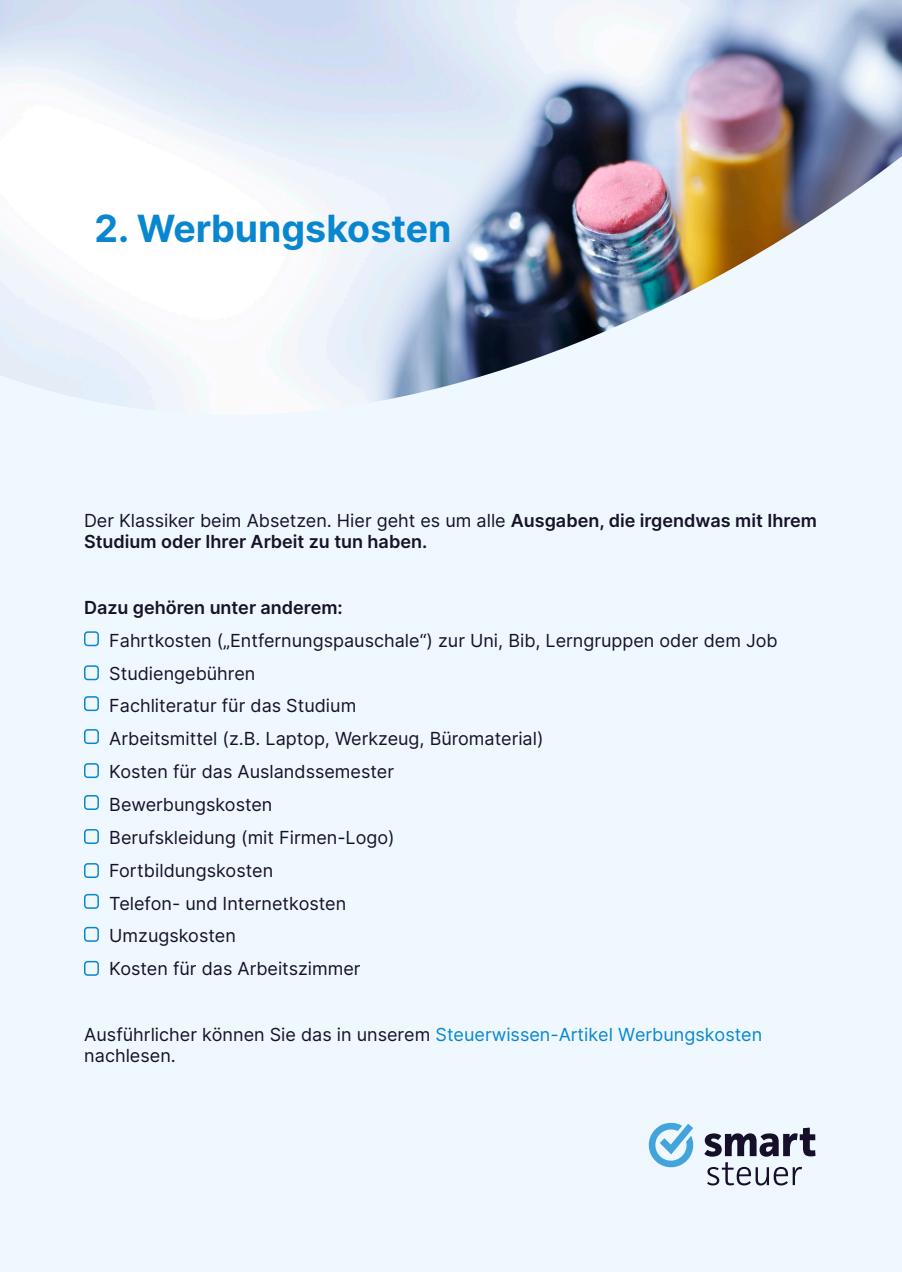
<style>
.page{position:relative;width:902px;height:1272px;background:#eff8ff}
.page>*{position:absolute;margin:0;border:0;box-sizing:border-box;transform-origin:0 0}
.HD_darkblue{font:700 37.5px "Inter";color:#0986d0}
.TX_darkblue{font:18px/21.6px "Inter";color:#171228}
.TX_darkblue-2{font:600 18px/21.6px "Inter";color:#171228}
.s1{font-weight:400}
.s2{color:#0986d0}
</style>
<div class="page">
<img style="left:0;top:0;width:902px;height:414px">
<img style="left:648px;top:1122px;width:168px;height:64px">
<div style="left:84px;top:631px;width:15px;height:15px;border:2px solid #0986d0;border-radius:3px"></div>
<div style="left:84px;top:665px;width:15px;height:15px;border:2px solid #0986d0;border-radius:3px"></div>
<div style="left:84px;top:696px;width:15px;height:15px;border:2px solid #0986d0;border-radius:3px"></div>
<div style="left:84px;top:729px;width:15px;height:15px;border:2px solid #0986d0;border-radius:3px"></div>
<div style="left:84px;top:763px;width:15px;height:15px;border:2px solid #0986d0;border-radius:3px"></div>
<div style="left:84px;top:795px;width:15px;height:15px;border:2px solid #0986d0;border-radius:3px"></div>
<div style="left:84px;top:829px;width:15px;height:15px;border:2px solid #0986d0;border-radius:3px"></div>
<div style="left:84px;top:863px;width:15px;height:15px;border:2px solid #0986d0;border-radius:3px"></div>
<div style="left:84px;top:894px;width:15px;height:15px;border:2px solid #0986d0;border-radius:3px"></div>
<div style="left:84px;top:927px;width:15px;height:15px;border:2px solid #0986d0;border-radius:3px"></div>
<div style="left:84px;top:961px;width:15px;height:15px;border:2px solid #0986d0;border-radius:3px"></div>
<p class="HD_darkblue" style="left:94px;top:200px;width:358px">2. Werbungskosten</p>
<p class="TX_darkblue-2" style="left:84px;top:509px;width:734px"><span class="s1">Der Klassiker beim Absetzen. Hier geht es um alle</span> Ausgaben, die irgendwas mit Ihrem<br>Studium oder Ihrer Arbeit zu tun haben.</p>
<p class="TX_darkblue-2" style="left:84px;top:596px;width:260px">Dazu gehören unter anderem:</p>
<p class="TX_darkblue" style="left:109px;top:629px;width:670px">Fahrtkosten („Entfernungspauschale“) zur Uni, Bib, Lerngruppen oder dem Job</p>
<p class="TX_darkblue" style="left:109px;top:662px;width:148px">Studiengebühren</p>
<p class="TX_darkblue" style="left:109px;top:695px;width:249px">Fachliteratur für das Studium</p>
<p class="TX_darkblue" style="left:109px;top:727px;width:436px">Arbeitsmittel (z.B. Laptop, Werkzeug, Büromaterial)</p>
<p class="TX_darkblue" style="left:109px;top:760px;width:286px">Kosten für das Auslandssemester</p>
<p class="TX_darkblue" style="left:109px;top:793px;width:165px">Bewerbungskosten</p>
<p class="TX_darkblue" style="left:109px;top:826px;width:287px">Berufskleidung (mit Firmen-Logo)</p>
<p class="TX_darkblue" style="left:109px;top:859px;width:165px">Fortbildungskosten</p>
<p class="TX_darkblue" style="left:109px;top:892px;width:238px">Telefon- und Internetkosten</p>
<p class="TX_darkblue" style="left:109px;top:925px;width:128px">Umzugskosten</p>
<p class="TX_darkblue" style="left:109px;top:957px;width:253px">Kosten für das Arbeitszimmer</p>
<p class="TX_darkblue" style="left:84px;top:1023px;width:679px">Ausführlicher können Sie das in unserem <span class="s2">Steuerwissen-Artikel Werbungskosten </span>nachlesen.</p>
</div>
